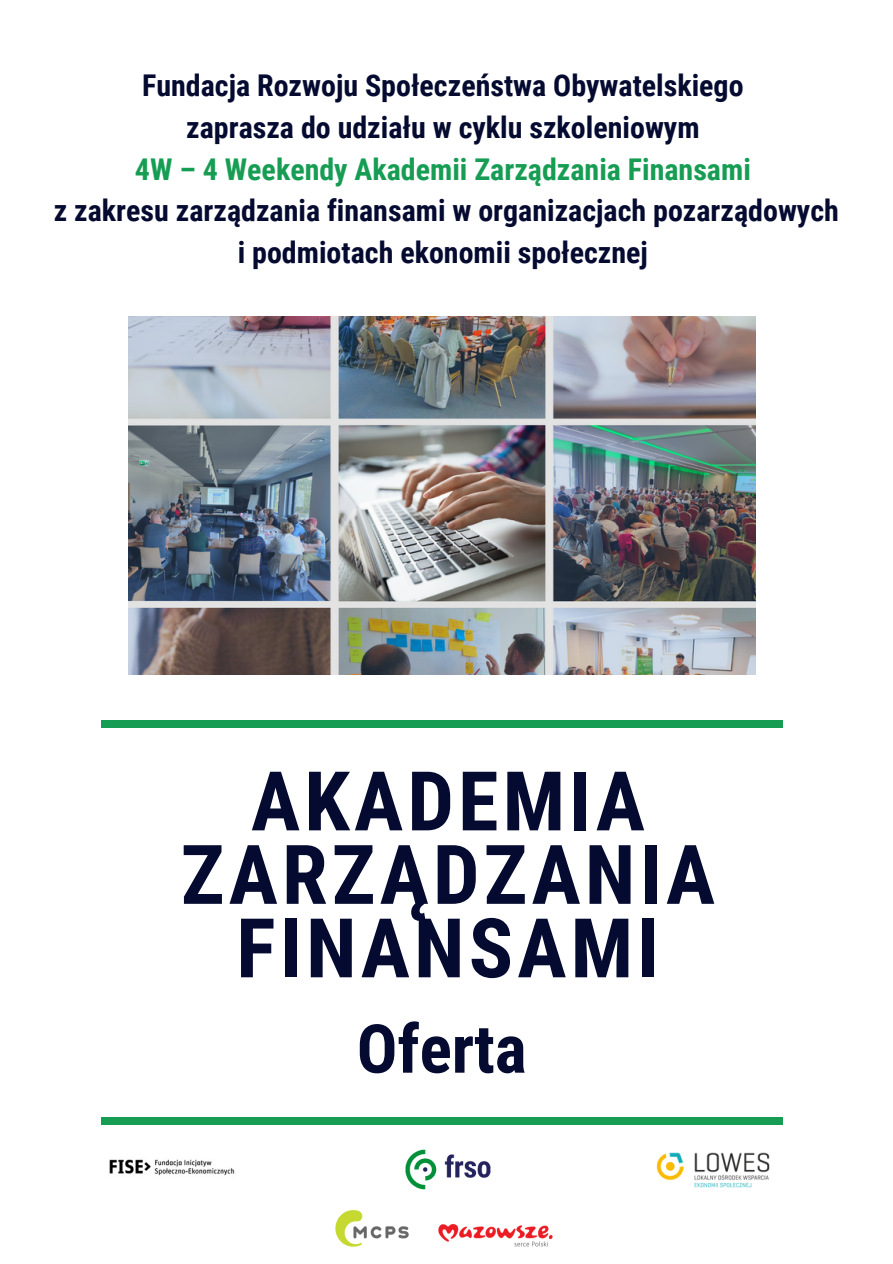
<style>
.page{position:relative;width:893px;height:1264px;background:#fff}
.page>*{position:absolute;margin:0;border:0;box-sizing:border-box;transform-origin:0 0}
.t1{font:700 82.35px/73.5px "Roboto Condensed";letter-spacing:.05em;color:#050a30;text-align:center}
.t2{font:700 67.5px "Roboto Condensed";color:#050a30}
.t3{font:700 30px/41.5px "Roboto Condensed";color:#050a30;text-align:center}
.t4{font:700 30px "Roboto Condensed";color:#169d53}
</style>
<div class="page">
<img style="left:128px;top:317px;width:627px;height:357px">
<div style="left:101px;top:720px;width:681px;height:7px;background:#169d53"></div>
<div style="left:101px;top:1117px;width:681px;height:8px;background:#169d53"></div>
<img style="left:335px;top:1209px;width:218px;height:38px">
<img style="left:405px;top:1149px;width:86px;height:41px">
<img style="left:109px;top:1159px;width:126px;height:17px">
<img style="left:656px;top:1152px;width:114px;height:35px">
<p class="t3" style="left:142px;top:65px;width:603px">Fundacja Rozwoju Społeczeństwa Obywatelskiego zaprasza do udziału w cyklu szkoleniowym</p>
<p class="t4" style="left:135px;top:152px;width:617px">4W – 4 Weekendy Akademii Zarządzania Finansami</p>
<p class="t3" style="left:54px;top:190px;width:786px">z zakresu zarządzania finansami w organizacjach pozarządowych i podmiotach ekonomii społecznej</p>
<h1 class="t1" style="left:181px;top:765px;width:535px">AKADEMIA<br>ZARZĄDZANIA<br>FINANSAMI</h1>
<h2 class="t2" style="left:357px;top:1010px;width:171px">Oferta</h2>
</div>
